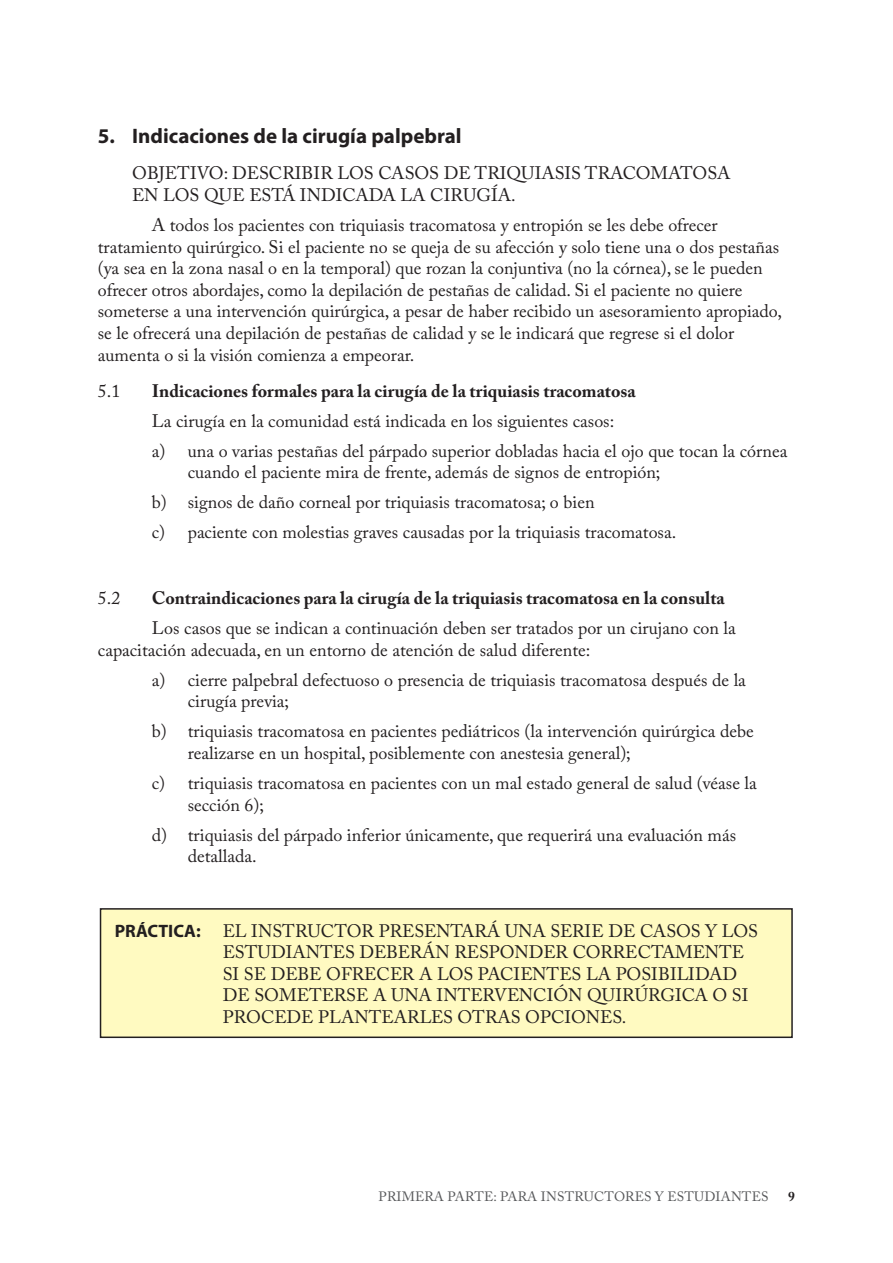
<style>
.page{position:relative;width:893px;height:1263px;background:#fff}
.page>*{position:absolute;margin:0;border:0;box-sizing:border-box;transform-origin:0 0}
.t1{font:700 21px "Myriad Pro";color:#231f20}
.t2{font:18px/21.6px "Adobe Caslon Pro";color:#231f20}
.t3{font:700 18px "Adobe Caslon Pro";color:#231f20}
.t4{font:13.5px "Adobe Caslon Pro";letter-spacing:.015em;color:#57585a}
.t5{font:700 13.5px "Adobe Caslon Pro";color:#231f20}
.s1{font-family:"Myriad Pro";font-weight:700}
</style>
<div class="page">
<div style="left:101px;top:909px;width:691px;height:128px;background:#fffac1"></div>
<div style="left:100px;top:908px;width:693px;height:130px;border:2px solid #231f20"></div>
<p class="t1" style="left:98px;top:124px;width:365px">5. Indicaciones de la cirugía palpebral</p>
<p class="t2" style="left:132px;top:162px;width:600px">OBJETIVO: DESCRIBIR LOS CASOS DE TRIQUIASIS TRACOMATOSA<br>EN LOS QUE ESTÁ INDICADA LA CIRUGÍA.</p>
<p class="t2" style="left:98px;top:214px;width:686px;text-indent:54px">A todos los pacientes con triquiasis tracomatosa y entropión se les debe ofrecer tratamiento quirúrgico. Si el paciente no se queja de su afección y solo tiene una o dos pestañas (ya sea en la zona nasal o en la temporal) que rozan la conjuntiva (no la córnea), se le pueden ofrecer otros abordajes, como la depilación de pestañas de calidad. Si el paciente no quiere someterse a una intervención quirúrgica, a pesar de haber recibido un asesoramiento apropiado, se le ofrecerá una depilación de pestañas de calidad y se le indicará que regrese si el dolor aumenta o si la visión comienza a empeorar.</p>
<p class="t2" style="left:98px;top:380px;width:24px">5.1</p>
<p class="t3" style="left:152px;top:380px;width:485px">Indicaciones formales para la cirugía de la triquiasis tracomatosa</p>
<p class="t2" style="left:152px;top:405px;width:637px;line-height:30px">La cirugía en la comunidad está indicada en los siguientes casos:<br>a) una o varias pestañas del párpado superior dobladas hacia el ojo que tocan la córnea</p>
<p class="t2" style="left:152px;top:457px;width:526px;line-height:30px;text-indent:36px">cuando el paciente mira de frente, además de signos de entropión; b) signos de daño corneal por triquiasis tracomatosa; o bien<br>c) paciente con molestias graves causadas por la triquiasis tracomatosa.</p>
<p class="t2" style="left:98px;top:587px;width:24px">5.2</p>
<p class="t3" style="left:152px;top:587px;width:574px">Contraindicaciones para la cirugía de la triquiasis tracomatosa en la consulta</p>
<p class="t2" style="left:98px;top:617px;width:640px;text-indent:54px">Los casos que se indican a continuación deben ser tratados por un cirujano con la capacitación adecuada, en un entorno de atención de salud diferente:</p>
<p class="t2" style="left:188px;top:669px;width:560px;text-indent:-36px">a) cierre palpebral defectuoso o presencia de triquiasis tracomatosa después de la cirugía previa;</p>
<p class="t2" style="left:188px;top:720px;width:568px;text-indent:-36px">b) triquiasis tracomatosa en pacientes pediátricos (la intervención quirúrgica debe realizarse en un hospital, posiblemente con anestesia general);</p>
<p class="t2" style="left:188px;top:772px;width:571px;text-indent:-36px">c) triquiasis tracomatosa en pacientes con un mal estado general de salud (véase la sección 6);</p>
<p class="t2" style="left:188px;top:824px;width:550px;text-indent:-36px">d) triquiasis del párpado inferior únicamente, que requerirá una evaluación más detallada.</p>
<p class="t2" style="left:223px;top:920px;width:537px;text-indent:-108px"><span class="s1">PRÁCTICA:</span> EL INSTRUCTOR PRESENTARÁ UNA SERIE DE CASOS Y LOS ESTUDIANTES DEBERÁN RESPONDER CORRECTAMENTE SI SE DEBE OFRECER A LOS PACIENTES LA POSIBILIDAD DE SOMETERSE A UNA INTERVENCIÓN QUIRÚRGICA O SI PROCEDE PLANTEARLES OTRAS OPCIONES.</p>
<p class="t4" style="left:379px;top:1188px;width:391px">PRIMERA PARTE: PARA INSTRUCTORES Y ESTUDIANTES</p>
<p class="t5" style="left:788px;top:1188px;width:8px">9</p>
</div>
